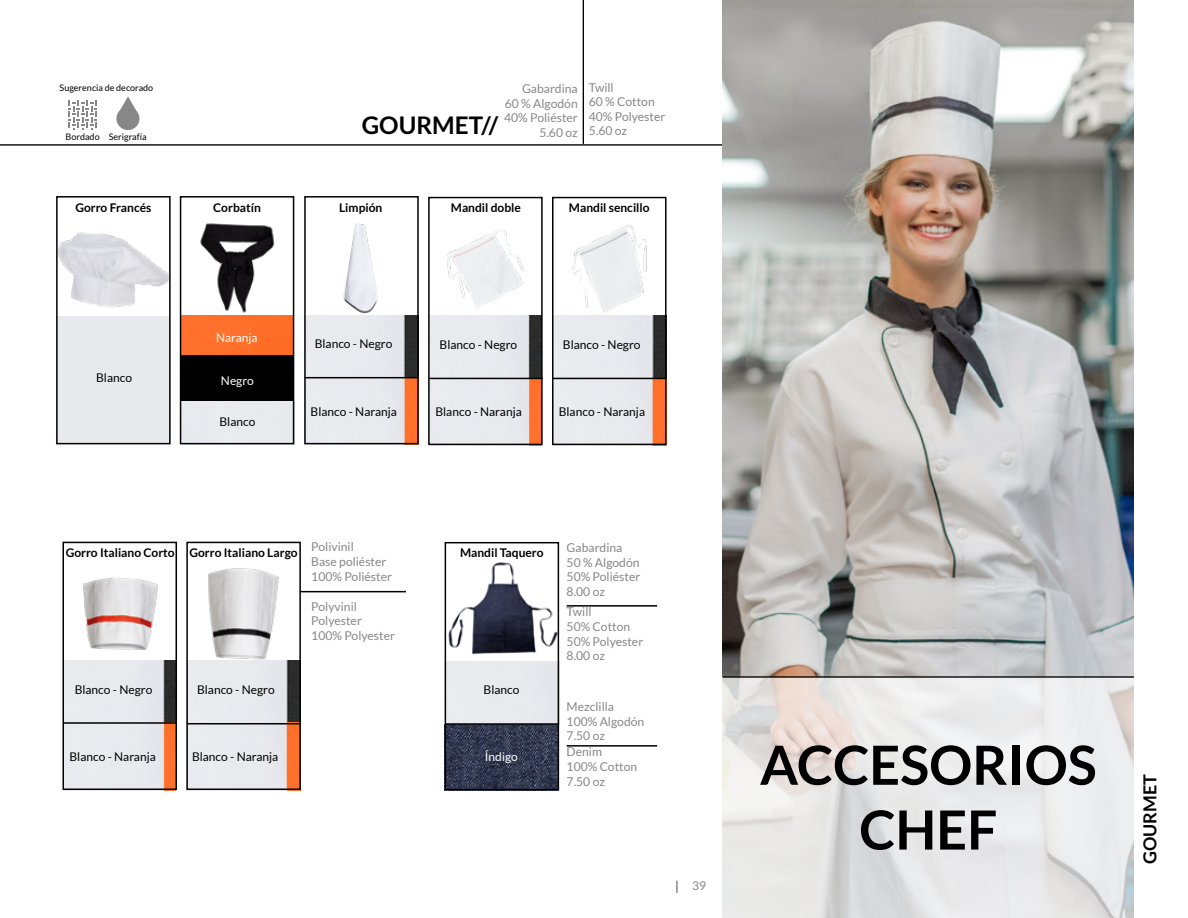
<style>
.page{position:relative;width:1188px;height:918px;background:#fff}
.page>*{position:absolute;margin:0;border:0;box-sizing:border-box;transform-origin:0 0}
.t1{font:700 54px/64.8px "Lato";color:#000;text-align:center}
.t2{font:700 24.3px "Lato";color:#000}
.t3{font:700 18px "Lato";color:#000}
.t4{font:12.15px/14.5px "Lato";color:#878787}
.t5{font:12px "Lato";color:#000}
.t6{font:700 12px "Lato";color:#000}
.t7{font:12px "Lato";color:#fff}
.t8{font:12px "Lato";color:#878787}
.t9{font:9px "Lato";color:#000}
</style>
<div class="page">
<svg style="left:676px;top:881px;width:2px;height:12px"></svg>
<hr style="left:0;top:144px;width:722px;height:2px;background:#000">
<img style="left:448px;top:661px;width:108px;height:126px">
<img style="left:555px;top:316px;width:109px;height:62px">
<img style="left:555px;top:379px;width:109px;height:63px">
<img style="left:431px;top:316px;width:109px;height:62px">
<img style="left:431px;top:379px;width:109px;height:63px">
<div style="left:57px;top:316px;width:113px;height:128px;background:#e8e9ed"></div>
<img style="left:722px;top:0;width:412px;height:677px">
<svg style="left:722px;top:677px;width:412px;height:241px;background:#e7e6e6"></svg>
<hr style="left:723px;top:676px;width:465px;height:2px;background:#000">
<img style="left:59px;top:232px;width:109px;height:75px">
<img style="left:200px;top:223px;width:75px;height:90px">
<img style="left:343px;top:223px;width:35px;height:91px">
<img style="left:445px;top:230px;width:82px;height:86px">
<img style="left:568px;top:225px;width:82px;height:91px">
<img style="left:307px;top:315px;width:109px;height:62px">
<img style="left:307px;top:378px;width:109px;height:63px">
<div style="left:183px;top:315px;width:108px;height:40px;background:#ff702a"></div>
<div style="left:180px;top:196px;width:114px;height:248px;border:2px solid #000"></div>
<div style="left:304px;top:196px;width:115px;height:248px;border:2px solid #000"></div>
<div style="left:56px;top:196px;width:115px;height:248px;border:2px solid #000"></div>
<div style="left:428px;top:197px;width:115px;height:248px;border:2px solid #000"></div>
<div style="left:552px;top:197px;width:115px;height:248px;border:2px solid #000"></div>
<img style="left:189px;top:661px;width:109px;height:62px">
<img style="left:189px;top:724px;width:109px;height:63px">
<img style="left:66px;top:661px;width:108px;height:61px">
<img style="left:66px;top:724px;width:108px;height:63px">
<img style="left:79px;top:577px;width:82px;height:84px">
<img style="left:203px;top:568px;width:82px;height:93px">
<div style="left:63px;top:542px;width:114px;height:248px;border:2px solid #000"></div>
<div style="left:186px;top:542px;width:115px;height:248px;border:2px solid #000"></div>
<hr style="left:301px;top:591px;width:105px;height:1px;background:#000">
<div style="left:181px;top:355px;width:113px;height:46px;background:#000"></div>
<hr style="left:305px;top:377px;width:113px;height:1px;background:#000">
<hr style="left:429px;top:378px;width:114px;height:1px;background:#000">
<hr style="left:553px;top:378px;width:114px;height:1px;background:#000">
<hr style="left:63px;top:722px;width:114px;height:2px;background:#000">
<hr style="left:187px;top:723px;width:114px;height:1px;background:#000">
<img style="left:448px;top:562px;width:108px;height:92px">
<div style="left:445px;top:542px;width:114px;height:248px;border:2px solid #000"></div>
<hr style="left:445px;top:723px;width:114px;height:2px;background:#000">
<hr style="left:567px;top:745px;width:90px;height:2px;background:#000">
<hr style="left:567px;top:605px;width:90px;height:2px;background:#000">
<hr style="left:583px;top:0;width:1px;height:144px;background:#000">
<svg style="left:68px;top:100px;width:29px;height:30px"></svg>
<svg style="left:116px;top:96px;width:23px;height:34px"></svg>
<div style="left:1135px;top:0;width:53px;height:918px;background:#fff"></div>
<p class="t9" style="left:60px;top:83px;width:95px">Sugerencia de decorado</p>
<p class="t9" style="left:66px;top:132px;width:83px">Bordado Serigrafía</p>
<p class="t4" style="left:504px;top:81px;width:75px;text-align:right">Gabardina<br>60 % Algodón<br>40% Poliéster<br>5.60 oz</p>
<p class="t4" style="left:589px;top:80px;width:78px">Twill<br>60 % Cotton<br>40% Polyester<br>5.60 oz</p>
<h2 class="t2" style="left:362px;top:112px;width:138px">GOURMET//</h2>
<p class="t6" style="left:75px;top:201px;width:78px">Gorro Francés</p>
<p class="t6" style="left:213px;top:201px;width:49px">Corbatín</p>
<p class="t6" style="left:339px;top:201px;width:45px">Limpión</p>
<p class="t6" style="left:451px;top:201px;width:72px">Mandil doble</p>
<p class="t6" style="left:569px;top:201px;width:82px">Mandil sencillo</p>
<p class="t5" style="left:96px;top:371px;width:37px">Blanco</p>
<p class="t7" style="left:216px;top:331px;width:43px">Naranja</p>
<p class="t7" style="left:221px;top:374px;width:34px">Negro</p>
<p class="t5" style="left:220px;top:415px;width:37px">Blanco</p>
<p class="t5" style="left:315px;top:337px;width:79px">Blanco - Negro</p>
<p class="t5" style="left:311px;top:405px;width:88px">Blanco - Naranja</p>
<p class="t5" style="left:440px;top:338px;width:79px">Blanco - Negro</p>
<p class="t5" style="left:435px;top:405px;width:88px">Blanco - Naranja</p>
<p class="t5" style="left:563px;top:338px;width:79px">Blanco - Negro</p>
<p class="t5" style="left:559px;top:405px;width:88px">Blanco - Naranja</p>
<p class="t6" style="left:66px;top:545px;width:233px">Gorro Italiano Corto Gorro Italiano Largo</p>
<p class="t4" style="left:311px;top:540px;width:82px">Polivinil<br>Base poliéster<br>100% Poliéster</p>
<p class="t4" style="left:311px;top:599px;width:85px">Polyvinil<br>Polyester<br>100% Polyester</p>
<p class="t6" style="left:460px;top:546px;width:85px">Mandil Taquero</p>
<p class="t4" style="left:567px;top:540px;width:75px">Gabardina<br>50 % Algodón<br>50% Poliéster<br>8.00 oz</p>
<p class="t4" style="left:567px;top:605px;width:78px">Twill<br>50% Cotton<br>50% Polyester<br>8.00 oz</p>
<p class="t5" style="left:75px;top:683px;width:79px">Blanco - Negro</p>
<p class="t5" style="left:197px;top:683px;width:79px">Blanco - Negro</p>
<p class="t5" style="left:484px;top:683px;width:37px">Blanco</p>
<p class="t5" style="left:70px;top:750px;width:88px">Blanco - Naranja</p>
<p class="t5" style="left:192px;top:750px;width:88px">Blanco - Naranja</p>
<p class="t7" style="left:485px;top:750px;width:34px">Índigo</p>
<p class="t4" style="left:567px;top:700px;width:79px">Mezclilla<br>100% Algodón<br>7.50 oz</p>
<p class="t4" style="left:567px;top:745px;width:72px">Denim<br>100% Cotton<br>7.50 oz</p>
<p class="t8" style="left:692px;top:879px;width:15px">39</p>
<h1 class="t1" style="left:760px;top:732px;width:338px">ACCESORIOS<br>CHEF</h1>
<h3 class="t3" style="left:1140px;top:864px;width:92px;rotate:-90deg">GOURMET</h3>
</div>
